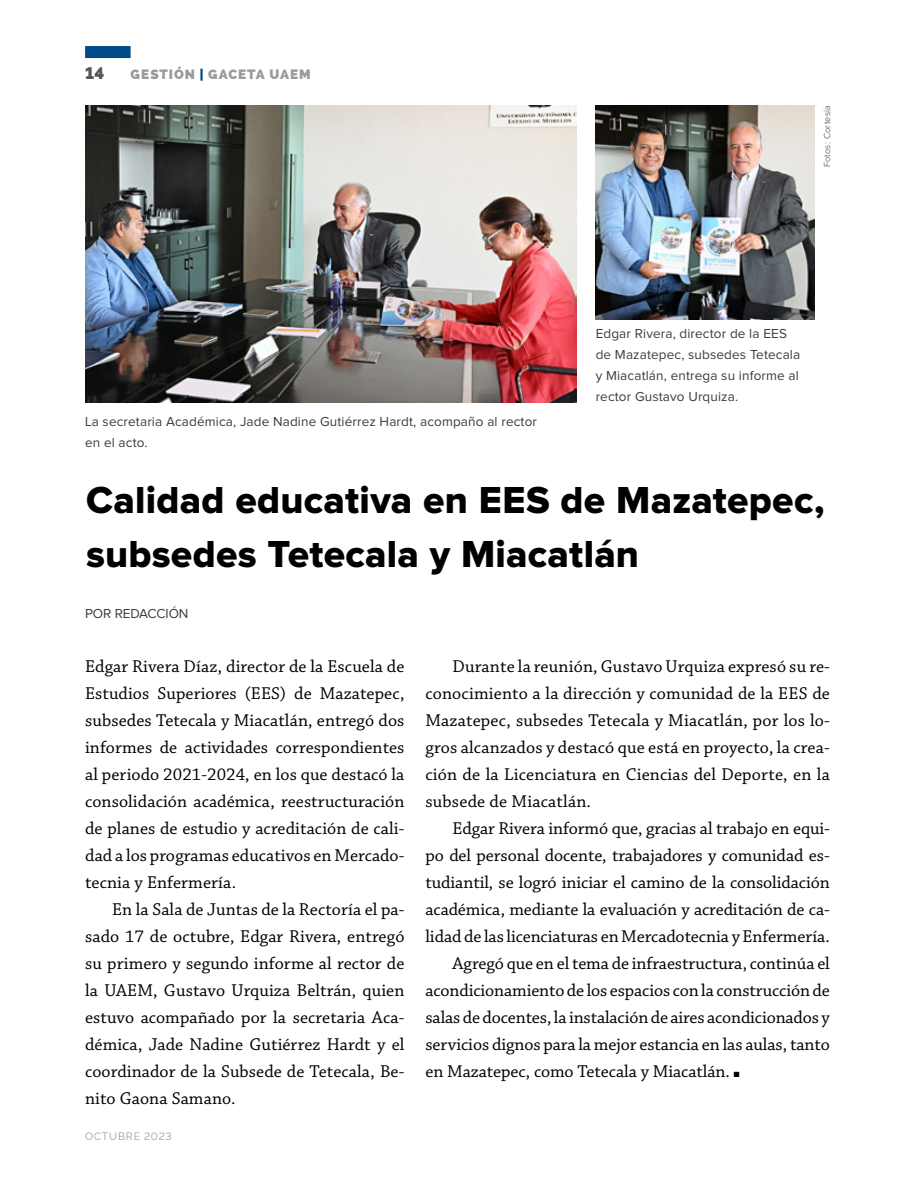
<style>
.page{position:relative;width:915px;height:1191px;background:#fff}
.page>*{position:absolute;margin:0;border:0;box-sizing:border-box;transform-origin:0 0}
.t1{font:39px/54px "Proxima Nova Extrabld";letter-spacing:.005em;color:#000}
.t2{font:18px/27px "Chaparral Pro";letter-spacing:-.005em;color:#000;text-align:justify}
.t3{font:800 16.5px "Raleway";color:#53565a}
.t4{font:13.5px/21px "Proxima Nova";letter-spacing:.01em;color:#3c3c3b}
.t5{font:800 13.5px "Raleway";letter-spacing:.07em;color:#989a9c}
.t6{font:13.5px "Proxima Nova";letter-spacing:-.01em;color:#3c3c3b}
.t7{font:10.5px "Raleway";letter-spacing:.075em;color:#989a9c}
.t8{font:300 9px "Proxima Nova";letter-spacing:.03em;color:#3c3c3b}
.t9{font:7.5px "Zapf Dingbats ITC";color:#000}
.s1{color:#004b87}
</style>
<div class="page">
<div style="left:85px;top:46px;width:45px;height:12px;background:#004b87"></div>
<img style="left:595px;top:105px;width:218px;height:214px">
<img style="left:85px;top:105px;width:491px;height:298px">
<p class="t3" style="left:85px;top:64px;width:21px">14</p>
<p class="t5" style="left:130px;top:67px;width:182px">GESTIÓN <span class="s1">|</span> GACETA UAEM</p>
<p class="t8" style="left:822px;top:167px;width:64px;rotate:-90deg">Fotos: Cortesía</p>
<p class="t4" style="left:85px;top:411px;width:453px">La secretaria Académica, Jade Nadine Gutiérrez Hardt, acompaño al rector en el acto.</p>
<p class="t4" style="left:595px;top:324px;width:206px">Edgar Rivera, director de la EES de Mazatepec, subsedes Tetecala y Miacatlán, entrega su informe al rector Gustavo Urquiza.</p>
<h1 class="t1" style="left:86px;top:474px;width:739px">Calidad educativa en EES de Mazatepec, subsedes Tetecala y Miacatlán</h1>
<p class="t6" style="left:85px;top:607px;width:105px">POR REDACCIÓN</p>
<p class="t2" style="left:85px;top:654px;width:321px">Edgar Rivera Díaz, director de la Escuela de Estudios Superiores (EES) de Mazatepec, subsedes Tetecala y Miacatlán, entregó dos informes de actividades correspondientes al periodo 2021-2024, en los que destacó la consolidación académica, reestructuración de planes de estudio y acreditación de cali&shy;dad a los programas educativos en Mercado&shy;tecnia y Enfermería.</p>
<p class="t2" style="left:85px;top:897px;width:321px;text-indent:27px">En la Sala de Juntas de la Rectoría el pa&shy;sado 17 de octubre, Edgar Rivera, entregó su primero y segundo informe al rector de la UAEM, Gustavo Urquiza Beltrán, quien estuvo acompañado por la secretaria Aca&shy;démica, Jade Nadine Gutiérrez Hardt y el coordinador de la Subsede de Tetecala, Be&shy;nito Gaona Samano.</p>
<p class="t7" style="left:85px;top:1129px;width:88px">OCTUBRE 2023</p>
<p class="t2" style="left:425px;top:654px;width:406px;text-indent:27px">Durante la reunión, Gustavo Urquiza expresó su re&shy;conocimiento a la dirección y comunidad de la EES de Mazatepec, subsedes Tetecala y Miacatlán, por los lo&shy;gros alcanzados y destacó que está en proyecto, la crea&shy;ción de la Licenciatura en Ciencias del Deporte, en la subsede de Miacatlán.</p>
<p class="t2" style="left:452px;top:816px;width:379px">Edgar Rivera informó que, gracias al trabajo en equi-</p>
<p class="t2" style="left:425px;top:843px;width:406px">po del personal docente, trabajadores y comunidad es-</p>
<p class="t2" style="left:425px;top:870px;width:406px">tudiantil, se logró iniciar el camino de la consolidación</p>
<p class="t2" style="left:425px;top:897px;width:406px">académica, mediante la evaluación y acreditación de ca-</p>
<p class="t2" style="left:425px;top:924px;width:406px">lidad de las licenciaturas en Mercadotecnia y Enfermería.</p>
<p class="t2" style="left:452px;top:951px;width:379px">Agregó que en el tema de infraestructura, continúa el</p>
<p class="t2" style="left:425px;top:978px;width:406px">acondicionamiento de los espacios con la construcción de</p>
<p class="t2" style="left:425px;top:1005px;width:406px">salas de docentes, la instalación de aires acondicionados y</p>
<p class="t2" style="left:425px;top:1032px;width:406px">servicios dignos para la mejor estancia en las aulas, tanto</p>
<p class="t2" style="left:425px;top:1059px;width:306px">en Mazatepec, como Tetecala y Miacatlán.</p>
<p class="t9" style="left:733px;top:1071px;width:7px">■</p>
</div>
